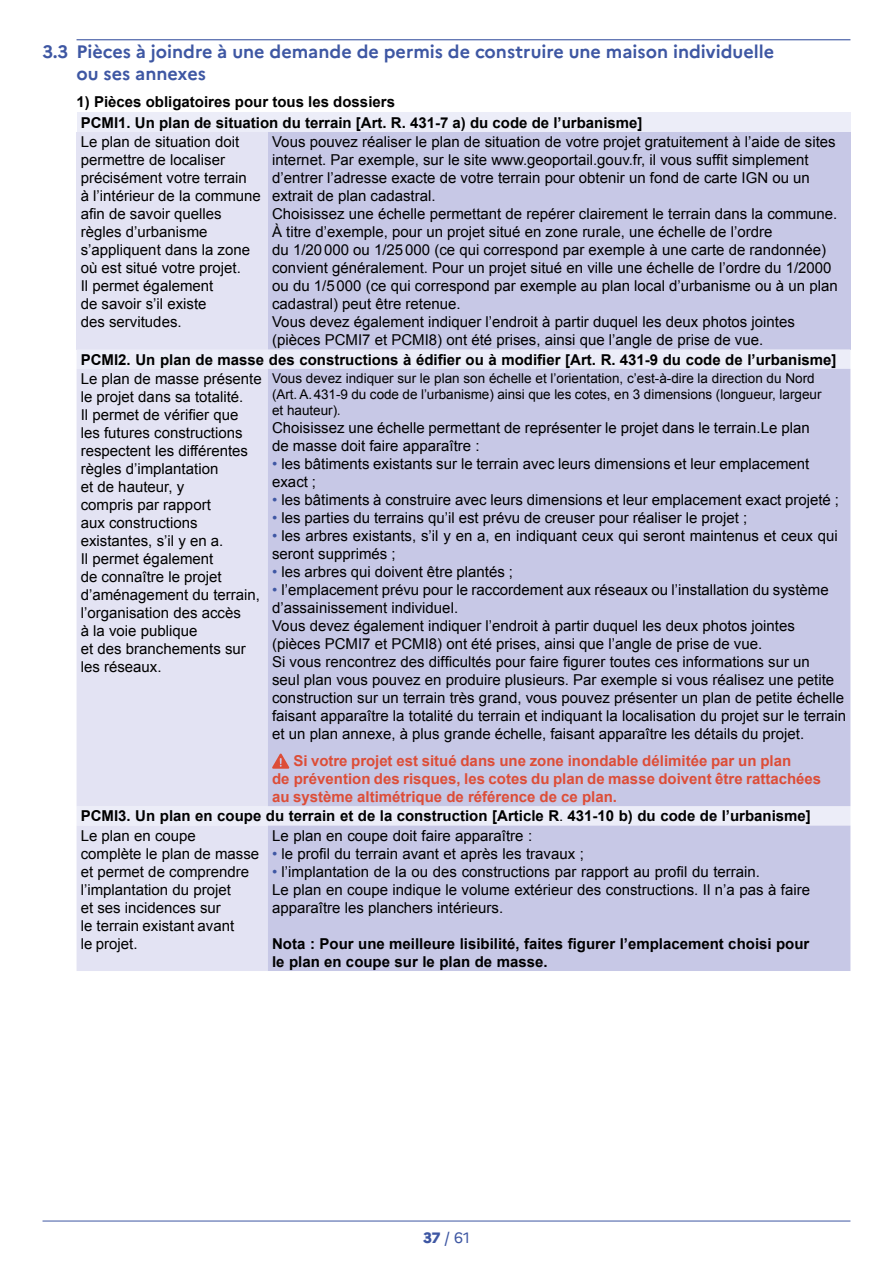
<style>
.page{position:relative;width:893px;height:1263px;background:#fff}
.page>*{position:absolute;margin:0;border:0;box-sizing:border-box;transform-origin:0 0}
.h3_-_titre_sous-part{font:700 18px/22.5px "Marianne";color:#3e57a3}
.Texte_tableau_Couran{font:15px/18px "Arial";color:#000}
.Texte_tableau_Couran-2{font:700 15px/18px "Arial";color:#000}
.Texte_tableau_Couran-3{font:700 15px/18px "Arial";color:#dd4d37}
.Titre_1{font:700 15px "Arial";color:#000}
.t1{font:15px "Marianne";color:#3e57a3}
.Texte_tableau_Couran-4{font:13.5px/16.2px "Arial";color:#000}
.s1{font-family:"Times New Roman"}
.s2{color:#3e57a3}
.s3{font-weight:400}
.s4{font-weight:800}
</style>
<div class="page">
<hr style="left:43px;top:1221px;width:807px;height:1px;background:#3e57a3">
<hr style="left:77px;top:39px;width:773px;height:1px;background:#3e57a3">
<div style="left:77px;top:113px;width:773px;height:19px;background:#ecedf8"></div>
<div style="left:77px;top:132px;width:191px;height:217px;background:#e3e3f3"></div>
<div style="left:268px;top:132px;width:582px;height:217px;background:#c7c8e6"></div>
<div style="left:77px;top:349px;width:773px;height:20px;background:#ecedf8"></div>
<div style="left:77px;top:369px;width:191px;height:602px;background:#e3e3f3"></div>
<div style="left:268px;top:369px;width:582px;height:602px;background:#c7c8e6"></div>
<svg style="left:272px;top:753px;width:17px;height:16px"></svg>
<p class="h3_-_titre_sous-part" style="left:77px;top:38px;width:699px;text-indent:-34px">3.3 Pièces à joindre à une demande de permis de construire une maison individuelle ou ses annexes</p>
<p class="Titre_1" style="left:77px;top:91px;width:320px">1) Pièces obligatoires pour tous les dossiers</p>
<p class="Texte_tableau_Couran-2" style="left:81px;top:114px;width:563px">PCMI1. Un plan de situation du terrain [Art. R. 431-7 a) du code de l’urbanisme]</p>
<p class="Texte_tableau_Couran" style="left:81px;top:133px;width:182px">Le plan de situation doit permettre de localiser précisément votre terrain<br>à l’intérieur de la commune afin de savoir quelles règles d’urbanisme s’appliquent dans la zone où est situé votre projet.</p>
<p class="Texte_tableau_Couran" style="left:81px;top:277px;width:134px">Il permet également de savoir s’il existe des servitudes.</p>
<p class="Texte_tableau_Couran" style="left:272px;top:133px;width:565px">Vous pouvez réaliser le plan de situation de votre projet gratuitement à l’aide de sites internet. Par exemple, sur le site www.geoportail.gouv.fr, il vous suffit simplement d’entrer l’adresse exacte de votre terrain pour obtenir un fond de carte IGN ou un extrait de plan cadastral.</p>
<p class="Texte_tableau_Couran" style="left:272px;top:205px;width:567px">Choisissez une échelle permettant de repérer clairement le terrain dans la commune.<br>À titre d’exemple, pour un projet situé en zone rurale, une échelle de l’ordre<br>du 1/20000 ou 1/25000 (ce qui correspond par exemple à une carte de randonnée) convient généralement. Pour un projet situé en ville une échelle de l’ordre du 1/2000 ou du 1/5000 (ce qui correspond par exemple au plan local d’urbanisme ou à un plan cadastral) peut être retenue.</p>
<p class="Texte_tableau_Couran" style="left:272px;top:313px;width:524px">Vous devez également indiquer l’endroit à partir duquel les deux photos jointes (pièces PCMI7 et PCMI8) ont été prises, ainsi que l’angle de prise de vue.</p>
<p class="Texte_tableau_Couran-2" style="left:81px;top:351px;width:757px">PCMI2. Un plan de masse des constructions à édifier ou à modifier [Art. R. 431-9 du code de l’urbanisme]</p>
<p class="Texte_tableau_Couran" style="left:81px;top:370px;width:182px">Le plan de masse présente le projet dans sa totalité.</p>
<p class="Texte_tableau_Couran" style="left:81px;top:406px;width:169px">Il permet de vérifier que les futures constructions respectent les différentes règles d’implantation<br>et de hauteur, y<br>compris par rapport<br>aux constructions existantes, s’il y en a.</p>
<p class="Texte_tableau_Couran" style="left:81px;top:550px;width:181px">Il permet également<br>de connaître le projet d’aménagement du terrain, l’organisation des accès<br>à la voie publique<br>et des branchements sur les réseaux.</p>
<p class="Texte_tableau_Couran-4" style="left:272px;top:370px;width:551px">Vous devez indiquer sur le plan son échelle et l’orientation, c’est-à-dire la direction du Nord (Art. A. 431-9 du code de l’urbanisme) ainsi que les cotes, en 3 dimensions (longueur, largeur et hauteur)<span class="s1">.</span></p>
<p class="Texte_tableau_Couran" style="left:272px;top:419px;width:539px">Choisissez une échelle permettant de représenter le projet dans le terrain. Le plan de masse doit faire apparaître :</p>
<p class="Texte_tableau_Couran" style="left:272px;top:455px;width:539px"><span class="s2">•</span> les bâtiments existants sur le terrain avec leurs dimensions et leur emplacement exact ;</p>
<p class="Texte_tableau_Couran" style="left:272px;top:491px;width:568px"><span class="s2">•</span> les bâtiments à construire avec leurs dimensions et leur emplacement exact projeté ;</p>
<p class="Texte_tableau_Couran" style="left:272px;top:509px;width:477px"><span class="s2">•</span> les parties du terrains qu’il est prévu de creuser pour réaliser le projet ;</p>
<p class="Texte_tableau_Couran" style="left:272px;top:527px;width:567px"><span class="s2">•</span> les arbres existants, s’il y en a, en indiquant ceux qui seront maintenus et ceux qui seront supprimés ;</p>
<p class="Texte_tableau_Couran" style="left:272px;top:563px;width:242px"><span class="s2">•</span> les arbres qui doivent être plantés ;</p>
<p class="Texte_tableau_Couran" style="left:272px;top:581px;width:558px"><span class="s2">•</span> l’emplacement prévu pour le raccordement aux réseaux ou l’installation du système d’assai nissement individuel.</p>
<p class="Texte_tableau_Couran" style="left:272px;top:617px;width:524px">Vous devez également indiquer l’endroit à partir duquel les deux photos jointes (pièces PCMI7 et PCMI8) ont été prises, ainsi que l’angle de prise de vue.</p>
<p class="Texte_tableau_Couran" style="left:272px;top:653px;width:576px">Si vous rencontrez des difficultés pour faire figurer toutes ces informations sur un<br>seul plan vous pouvez en produire plusieurs. Par exemple si vous réalisez une petite construction sur un terrain très grand, vous pouvez présenter un plan de petite échelle faisant apparaître la totalité du terrain et indiquant la localisation du projet sur le terrain et un plan annexe, à plus grande échelle, faisant apparaître les détails du projet.</p>
<p class="Texte_tableau_Couran-3" style="left:272px;top:752px;width:551px;text-indent:21px">Si votre projet est situé dans une zone inondable délimitée par un plan<br>de prévention des risques, les cotes du plan de masse doivent être rattachées au système altimétrique de référence de ce plan.</p>
<p class="Texte_tableau_Couran-2" style="left:81px;top:807px;width:732px">PCMI3. Un plan en coupe du terrain et de la construction [Article R<span class="s3">.</span> 431-10 b) du code de l’urbanisme]</p>
<p class="Texte_tableau_Couran" style="left:81px;top:827px;width:180px">Le plan en coupe complète le plan de masse et permet de comprendre l’implantation du projet<br>et ses incidences sur<br>le terrain existant avant<br>le projet.</p>
<p class="Texte_tableau_Couran" style="left:272px;top:827px;width:262px">Le plan en coupe doit faire apparaître :</p>
<p class="Texte_tableau_Couran" style="left:272px;top:845px;width:313px"><span class="s2">•</span> le profil du terrain avant et après les travaux ;</p>
<p class="Texte_tableau_Couran" style="left:272px;top:863px;width:489px"><span class="s2">•</span> l’implantation de la ou des constructions par rapport au profil du terrain.</p>
<p class="Texte_tableau_Couran" style="left:272px;top:881px;width:539px">Le plan en coupe indique le volume extérieur des constructions. Il n’a pas à faire apparaître les planchers intérieurs.</p>
<p class="Texte_tableau_Couran-2" style="left:272px;top:935px;width:539px">Nota : Pour une meilleure lisibilité, faites figurer l’emplacement choisi pour le plan en coupe sur le plan de masse.</p>
<p class="t1" style="left:423px;top:1226px;width:48px"><span class="s4">37</span> / 61</p>
</div>
